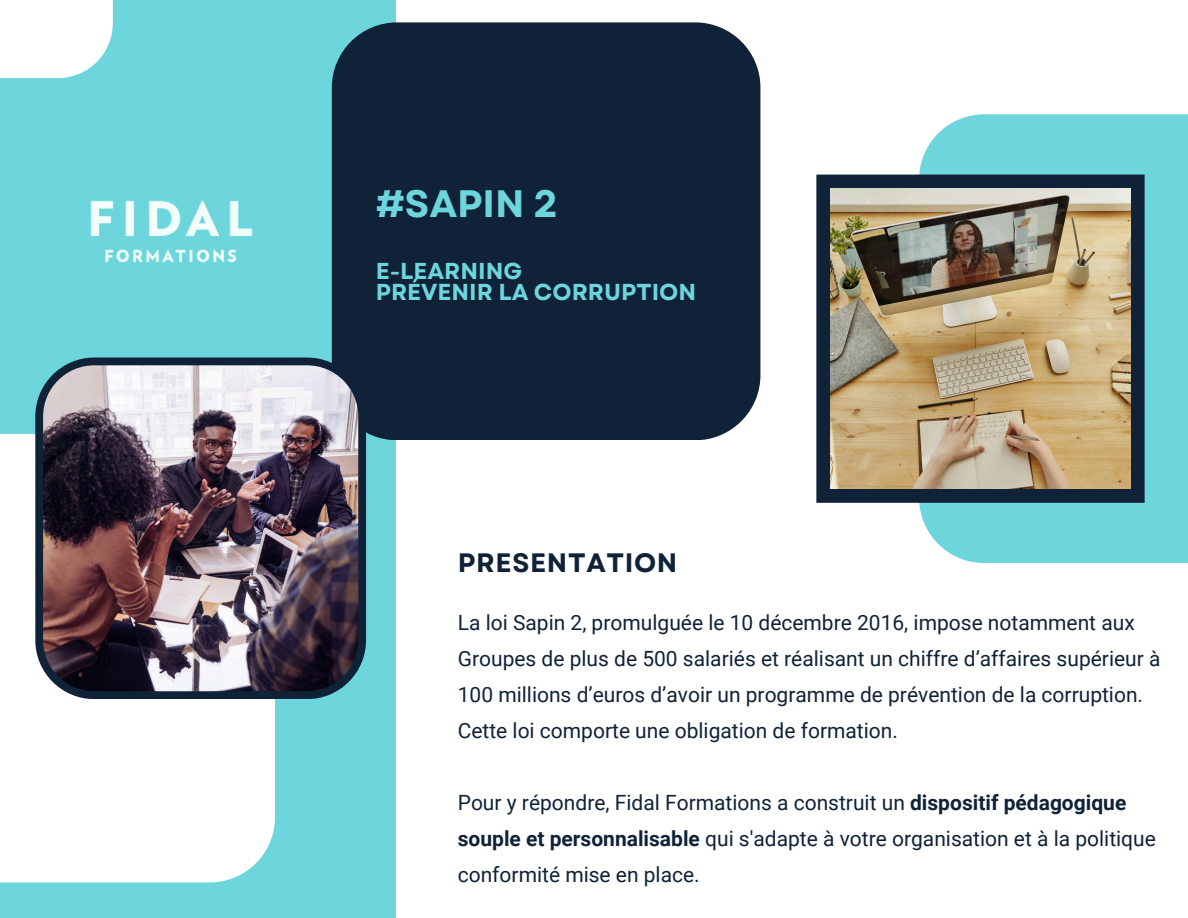
<style>
.page{position:relative;width:1188px;height:918px;background:#fff}
.page>*{position:absolute;margin:0;border:0;box-sizing:border-box;transform-origin:0 0}
.t1{font:700 38.25px "Garet";color:#6dd5dc}
.t2{font:700 26.7px "Garet";letter-spacing:.025em;color:#0f2238}
.t3{font:700 23.1px/21.3px "Garet";color:#6dd5dc}
.t4{font:21px/36px "Roboto";color:#0f2238}
.s1{font-weight:700}
</style>
<div class="page">
<div style="left:0;top:0;width:396px;height:918px;background:#6dd5dc"></div>
<div style="left:0;top:434px;width:275px;height:448px;background:#fff"></div>
<div style="left:919px;top:114px;width:269px;height:449px;background:#6dd5dc"></div>
<div style="left:332px;top:22px;width:428px;height:418px;background:#0f2238;border-radius:65px"></div>
<img style="left:35px;top:358px;width:331px;height:341px">
<div style="left:0;top:0;width:113px;height:78px;background:#fff"></div>
<img style="left:90px;top:200px;width:163px;height:63px">
<svg style="left:816px;top:175px;width:329px;height:328px;background:#1b2d40"></svg>
<img style="left:831px;top:189px;width:299px;height:300px">
<h3 class="t1" style="left:376px;top:176px;width:184px">#SAPIN 2</h3>
<p class="t3" style="left:376px;top:260px;width:322px">E-LEARNING<br>PRÉVENIR LA CORRUPTION</p>
<p class="t2" style="left:458px;top:543px;width:221px">PRESENTATION</p>
<p class="t4" style="left:458px;top:605px;width:704px">La loi Sapin 2, promulguée le 10 décembre 2016, impose notamment aux<br>Groupes de plus de 500 salariés et réalisant un chiffre d’affaires supérieur à<br>100 millions d’euros d’avoir un programme de prévention de la corruption.</p>
<h2 class="t4" style="left:458px;top:713px;width:442px">Cette loi comporte une obligation de formation.</h2>
<p class="t4" style="left:458px;top:785px;width:700px">Pour y répondre, Fidal Formations a construit un <span class="s1">dispositif pédagogique souple et personnalisable</span> qui s'adapte à votre organisation et à la politique conformité mise en place.</p>
</div>
